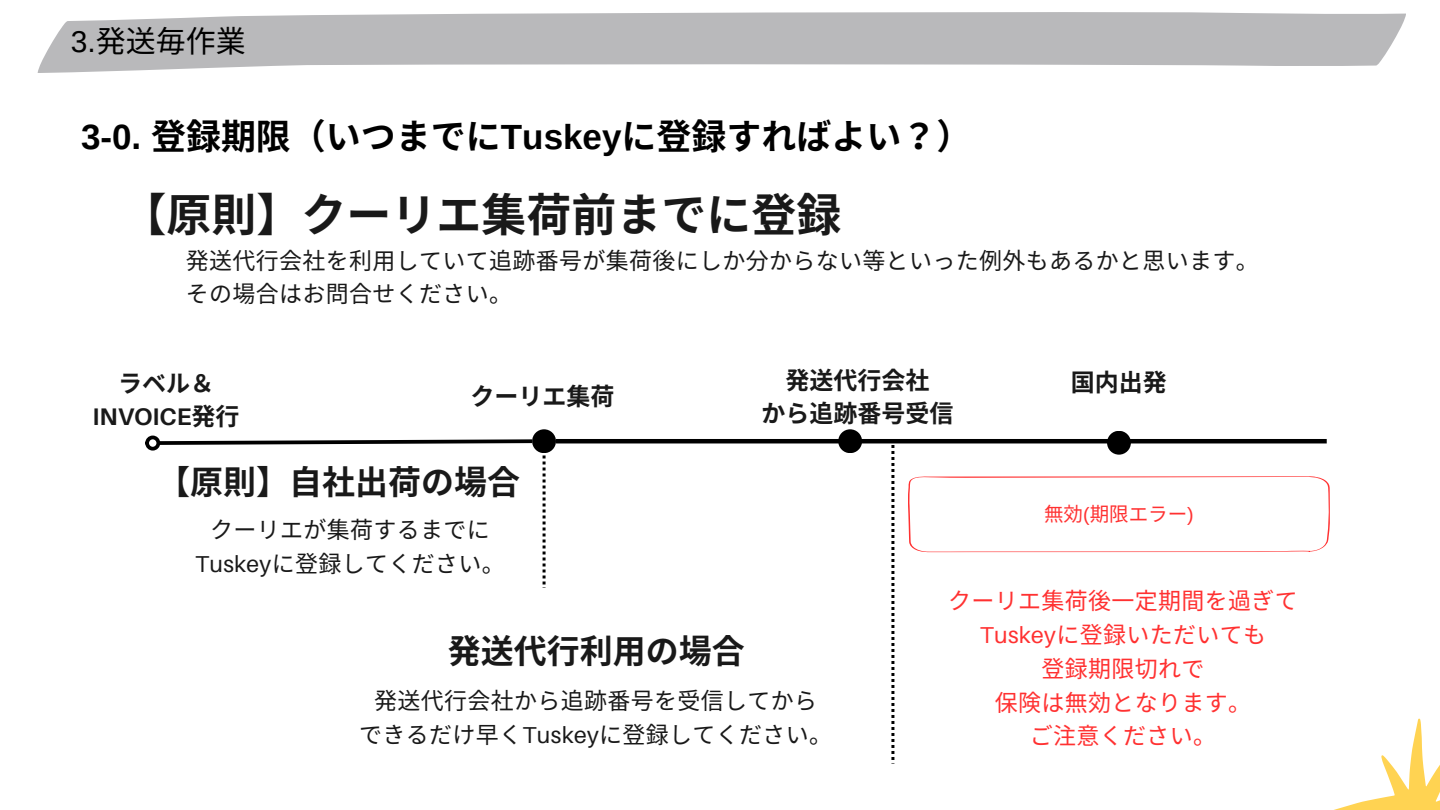
<style>
.page{position:relative;width:1440px;height:810px;background:#fff}
.page>*{position:absolute;margin:0;border:0;box-sizing:border-box;transform-origin:0 0}
.t1{font:700 45px "Noto Sans CJ Ksc";color:#191919}
.t2{font:700 35px "Noto Sans CJ Ksc";color:#000}
.t3{font:700 33px "Noto Sans CJ Ksc";color:#191919}
.t4{font:30px "Noto Sans CJ Ksc";color:#000}
.t5{font:700 24px/33px "Noto Sans CJ Ksc";color:#191919;text-align:center}
.t6{font:700 24px/33px "Aileron";color:#191919;text-align:center}
.t7{font:23px/33.8px "Noto Sans CJ Ksc";letter-spacing:.015em;color:#191919;text-align:center}
.t8{font:23px/33.8px "Noto Sans CJ Ksc";letter-spacing:.015em;color:#ff3131;text-align:center}
.t9{font:19.5px "Noto Sans CJ Ksc";color:#ff3131}
.s1{font-family:"Arimo"}
.s2{font-family:"Noto Sans CJ Ksc"}
.s3{font-family:"Aileron"}
</style>
<div class="page">
<svg style="left:38px;top:12px;width:1368px;height:61px;fill:#b9b9bb"></svg>
<svg style="left:1334px;top:719px;width:106px;height:91px"></svg>
<hr style="left:556px;top:439px;width:771px;height:4px;background:#000">
<div style="left:532px;top:429px;width:24px;height:24px;background:#000;border-radius:50%"></div>
<div style="left:1107px;top:431px;width:24px;height:24px;background:#000;border-radius:50%"></div>
<svg style="left:157px;top:437px;width:377px;height:10px"></svg>
<div style="left:145px;top:436px;width:15px;height:15px;border:4px solid #000;border-radius:50%"></div>
<svg style="left:543px;top:455px;width:3px;height:133px"></svg>
<div style="left:838px;top:429px;width:24px;height:24px;background:#000;border-radius:50%"></div>
<svg style="left:891px;top:445px;width:3px;height:319px"></svg>
<svg style="left:908px;top:476px;width:422px;height:76px"></svg>
<h4 class="t4" style="left:71px;top:18px;width:177px"><span class="s1">3.</span>発送毎作業</h4>
<h3 class="t2" style="left:81px;top:108px;width:892px"><span class="s1">3-0.</span> 登録期限（いつまでに<span class="s1">Tuskey</span>に登録すればよい？）</h3>
<h2 class="t1" style="left:122px;top:179px;width:720px">【原則】クーリエ集荷前までに登録</h2>
<h6 class="t7" style="left:186px;top:242px;width:1075px;text-align:left">発送代行会社を利用していて追跡番号が集荷後にしか分からない等といった例外もあるかと思います。その場合はお問合せください。</h6>
<h1 class="t5" style="left:762px;top:362px;width:192px">発送代行会社<br>から追跡番号受信</h1>
<h6 class="t6" style="left:92px;top:367px;width:147px"><span class="s2">ラベル＆<br></span>INVOICE<span class="s2">発行</span></h6>
<h5 class="t5" style="left:1071px;top:365px;width:98px">国内出発</h5>
<h5 class="t3" style="left:157px;top:456px;width:363px">【原則】自社出荷の場合</h5>
<h5 class="t7" style="left:195px;top:512px;width:311px">クーリエが集荷するまでに<br><span class="s3">Tuskey</span>に登録してください。</h5>
<h5 class="t8" style="left:948px;top:583px;width:351px">クーリエ集荷後一定期間を過ぎて<br><span class="s3">Tuskey</span>に登録いただいても<br>登録期限切れで<br>保険は無効となります。<br>ご注意ください。</h5>
<h2 class="t5" style="left:471px;top:379px;width:146px">クーリエ集荷</h2>
<h6 class="t9" style="left:1044px;top:498px;width:151px">無効<span class="s1">(</span>期限エラー<span class="s1">)</span></h6>
<p class="t3" style="left:448px;top:624px;width:297px">発送代行利用の場合</p>
<h6 class="t7" style="left:359px;top:683px;width:475px">発送代行会社から追跡番号を受信してから<br>できるだけ早く<span class="s3">Tuskey</span>に登録してください。</h6>
</div>
